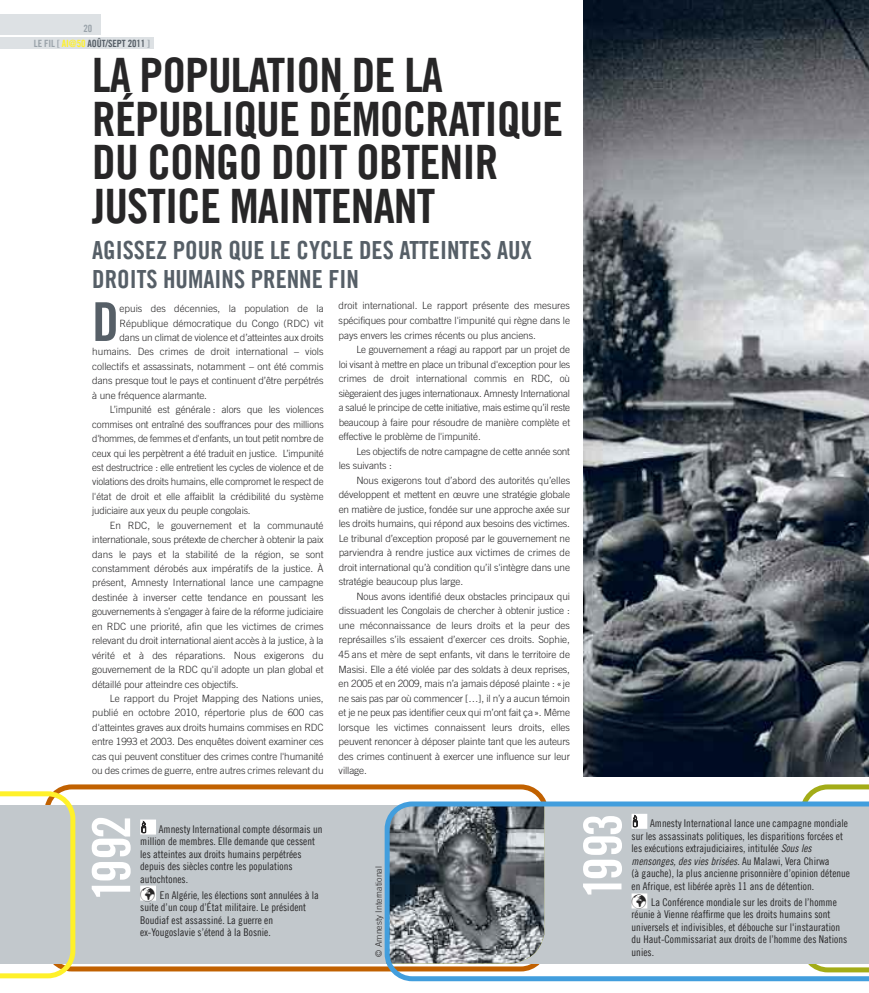
<style>
.page{position:relative;width:869px;height:993px;background:#fff}
.page>*{position:absolute;margin:0;border:0;box-sizing:border-box;transform-origin:0 0}
.t1{font:53.5px "Amnesty Trade Gothic Bd Cn 20";color:#565f67}
.t2{font:52.5px "Amnesty Trade Gothic Bd Cn 20";letter-spacing:-.05em;color:#fff}
.t3{font:47.5px/43.8px "Amnesty Trade Gothic Bd Cn 20";letter-spacing:-.02em;color:#272627}
.t4{font:25px/28.8px "Amnesty Trade Gothic Bd Cn 20";color:#565f67}
.t5{font:10.62px/12.5px "Amnesty Trade Gothic Cn 18";color:#272627}
.t6{font:10.62px "Amnesty Trade Gothic Cn 18 Obl";color:#272627}
.t7{font:300 10px/14.5px "Amnesty Trade Gothic";letter-spacing:-.01em;color:#272627;text-align:justify}
.t8{font:10px/14.2px "Amnesty Trade Gothic Bd Cn 20";letter-spacing:-.01em;color:#565f67}
.t9{font:300 8.75px "Amnesty Trade Gothic";color:#272627}
.s1{color:#9aa3aa}
.s2{color:#fff12a}
.s3{font-family:"Amnesty Trade Gothic Cn 18 Obl"}
.s4{font-family:"Amnesty Trade Gothic Cn 18"}
</style>
<div class="page">
<svg style="left:802px;top:784px;width:66px;height:17px"></svg>
<svg style="left:54px;top:784px;width:492px;height:187px"></svg>
<div style="left:0;top:805px;width:868px;height:158px;background:#c2c8cc"></div>
<svg style="left:0;top:791px;width:75px;height:187px"></svg>
<div style="left:140px;top:819px;width:16px;height:15px;background:#fff"></div>
<div style="left:140px;top:885px;width:16px;height:15px;background:#fff"></div>
<div style="left:0;top:14px;width:100px;height:20px;background:#dde1e4"></div>
<div style="left:0;top:37px;width:153px;height:12px;background:#dde1e4"></div>
<img style="left:583px;top:0;width:285px;height:776px">
<svg style="left:384px;top:801px;width:484px;height:179px"></svg>
<svg style="left:633px;top:815px;width:4px;height:11px"></svg>
<p class="t8" style="left:34px;top:21px;width:118px;text-indent:49px"><span class="s1">20<br>LE FIL [</span> <span class="s2">AI@50</span> AOÛT/SEPT 2011 <span class="s1">]</span></p>
<h3 class="t3" style="left:92px;top:52px;width:472px">LA POPULATION DE LA<br>RÉPUBLIQUE DÉMOCRATIQUE<br>DU CONGO DOIT OBTENIR<br>JUSTICE MAINTENANT</h3>
<h3 class="t4" style="left:92px;top:235px;width:441px">AGISSEZ POUR QUE LE CYCLE DES ATTEINTES AUX<br>DROITS HUMAINS PRENNE FIN</h3>
<h1 class="t1" style="left:92px;top:288px;width:28px">D</h1>
<p class="t7" style="left:119px;top:301px;width:206px">epuis des décennies, la population de la</p>
<p class="t7" style="left:338px;top:298px;width:233px">droit international. Le rapport présente des mesures spécifiques pour combattre l'impunité qui règne dans le pays envers les crimes récents ou plus anciens.</p>
<p class="t7" style="left:338px;top:342px;width:233px;text-indent:18px">Le gouvernement a réagi au rapport par un projet de loi visant à mettre en place un tribunal d'exception pour les crimes de droit international commis en RDC, où siègeraient des juges internationaux. Amnesty International a salué le principe de cette initiative, mais estime qu’il reste beaucoup à faire pour résoudre de manière complète et effective le problème de l'impunité.</p>
<p class="t7" style="left:338px;top:443px;width:233px;text-indent:18px">Les objectifs de notre campagne de cette année sont les suivants :</p>
<p class="t7" style="left:338px;top:472px;width:233px;text-indent:18px">Nous exigerons tout d’abord des autorités qu’elles développent et mettent en œuvre une stratégie globale en matière de justice, fondée sur une approche axée sur les droits humains, qui répond aux besoins des victimes.<br>Le tribunal d’exception proposé par le gouvernement ne parviendra à rendre justice aux victimes de crimes de droit international qu’à condition qu’il s'intègre dans une stratégie beaucoup plus large.</p>
<p class="t7" style="left:338px;top:588px;width:233px;text-indent:18px">Nous avons identifié deux obstacles principaux qui dissuadent les Congolais de chercher à obtenir justice : une méconnaissance de leurs droits et la peur des représailles s’ils essaient d’exercer ces droits. Sophie, 45 ans et mère de sept enfants, vit dans le territoire de Masisi. Elle a été violée par des soldats à deux reprises, en 2005 et en 2009, mais n’a jamais déposé plainte : «je ne sais pas par où commencer […], il n’y a aucun témoin et je ne peux pas identifier ceux qui m’ont fait ça». Même lorsque les victimes connaissent leurs droits, elles peuvent renoncer à déposer plainte tant que les auteurs des crimes continuent à exercer une influence sur leur village.</p>
<p class="t7" style="left:119px;top:315px;width:206px">République démocratique du Congo (RDC) vit</p>
<p class="t7" style="left:119px;top:330px;width:206px">dans un climat de violence et d’atteintes aux droits</p>
<p class="t7" style="left:92px;top:344px;width:233px">humains. Des crimes de droit international – viols</p>
<p class="t7" style="left:92px;top:359px;width:233px">collectifs et assassinats, notamment – ont été commis</p>
<p class="t7" style="left:92px;top:373px;width:233px">dans presque tout le pays et continuent d’être perpétrés</p>
<p class="t7" style="left:92px;top:387px;width:116px">à une fréquence alarmante.</p>
<p class="t7" style="left:110px;top:402px;width:215px">L’impunité est générale : alors que les violences</p>
<p class="t7" style="left:92px;top:416px;width:233px">commises ont entraîné des souffrances pour des millions</p>
<p class="t7" style="left:92px;top:431px;width:233px">d'hommes, de femmes et d'enfants, un tout petit nombre de</p>
<p class="t7" style="left:92px;top:445px;width:233px">ceux qui les perpètrent a été traduit en justice. L’impunité</p>
<p class="t7" style="left:92px;top:460px;width:233px">est destructrice : elle entretient les cycles de violence et de</p>
<p class="t7" style="left:92px;top:474px;width:233px">violations des droits humains, elle compromet le respect de</p>
<p class="t7" style="left:92px;top:488px;width:233px">l'état de droit et elle affaiblit la crédibilité du système</p>
<p class="t7" style="left:92px;top:503px;width:160px">judiciaire aux yeux du peuple congolais.</p>
<p class="t7" style="left:110px;top:517px;width:215px">En RDC, le gouvernement et la communauté</p>
<p class="t7" style="left:92px;top:532px;width:233px">internationale, sous prétexte de chercher à obtenir la paix</p>
<p class="t7" style="left:92px;top:546px;width:233px">dans le pays et la stabilité de la région, se sont</p>
<p class="t7" style="left:92px;top:561px;width:233px">constamment dérobés aux impératifs de la justice. À</p>
<p class="t7" style="left:92px;top:575px;width:233px">présent, Amnesty International lance une campagne</p>
<p class="t7" style="left:92px;top:589px;width:233px">destinée à inverser cette tendance en poussant les</p>
<p class="t7" style="left:92px;top:604px;width:233px">gouvernements à s’engager à faire de la réforme judiciaire</p>
<p class="t7" style="left:92px;top:618px;width:233px">en RDC une priorité, afin que les victimes de crimes</p>
<p class="t7" style="left:92px;top:633px;width:233px">relevant du droit international aient accès à la justice, à la</p>
<p class="t7" style="left:92px;top:647px;width:233px">vérité et à des réparations. Nous exigerons du</p>
<p class="t7" style="left:92px;top:662px;width:233px">gouvernement de la RDC qu'il adopte un plan global et</p>
<p class="t7" style="left:92px;top:676px;width:148px">détaillé pour atteindre ces objectifs.</p>
<p class="t7" style="left:110px;top:690px;width:215px">Le rapport du Projet Mapping des Nations unies,</p>
<p class="t7" style="left:92px;top:705px;width:233px">publié en octobre 2010, répertorie plus de 600 cas</p>
<p class="t7" style="left:92px;top:719px;width:233px">d'atteintes graves aux droits humains commises en RDC</p>
<p class="t7" style="left:92px;top:734px;width:233px">entre 1993 et 2003. Des enquêtes doivent examiner ces</p>
<p class="t7" style="left:92px;top:748px;width:233px">cas qui peuvent constituer des crimes contre l'humanité</p>
<p class="t7" style="left:92px;top:762px;width:233px">ou des crimes de guerre, entre autres crimes relevant du</p>
<h2 class="t2" style="left:79px;top:900px;width:87px;rotate:-90deg">1992</h2>
<p class="t5" style="left:140px;top:822px;width:184px;text-indent:19px">Amnesty International compte désormais un million de membres. Elle demande que cessent les atteintes aux droits humains perpétrées depuis des siècles contre les populations autochtones.</p>
<p class="t5" style="left:140px;top:888px;width:180px">✓ En Algérie, les élections sont annulées à la suite d’un coup d’État militaire. Le président Boudiaf est assassiné. La guerre en ex-Yougoslavie s’étend à la Bosnie.</p>
<p class="t9" style="left:373px;top:956px;width:92px;rotate:-90deg">© Amnesty International</p>
<h2 class="t2" style="left:570px;top:898px;width:87px;rotate:-90deg">1993</h2>
<p class="t5" style="left:631px;top:816px;width:218px;text-indent:19px">Amnesty International lance une campagne mondiale sur les assassinats politiques, les disparitions forcées et les exécutions extrajudiciaires, intitulée <span class="s3">Sous les</span></p>
<p class="t6" style="left:631px;top:853px;width:199px">mensonges, des vies brisées<span class="s4">. Au Malawi, Vera Chirwa</span></p>
<p class="t5" style="left:631px;top:866px;width:220px">(à gauche), la plus ancienne prisonnière d’opinion détenue en Afrique, est libérée après 11 ans de détention.</p>
<p class="t5" style="left:631px;top:895px;width:217px">✓ La Conférence mondiale sur les droits de l’homme réunie à Vienne réaffirme que les droits humains sont universels et indivisibles, et débouche sur l'instauration du Haut-Commissariat aux droits de l’homme des Nations unies.</p>
</div>
